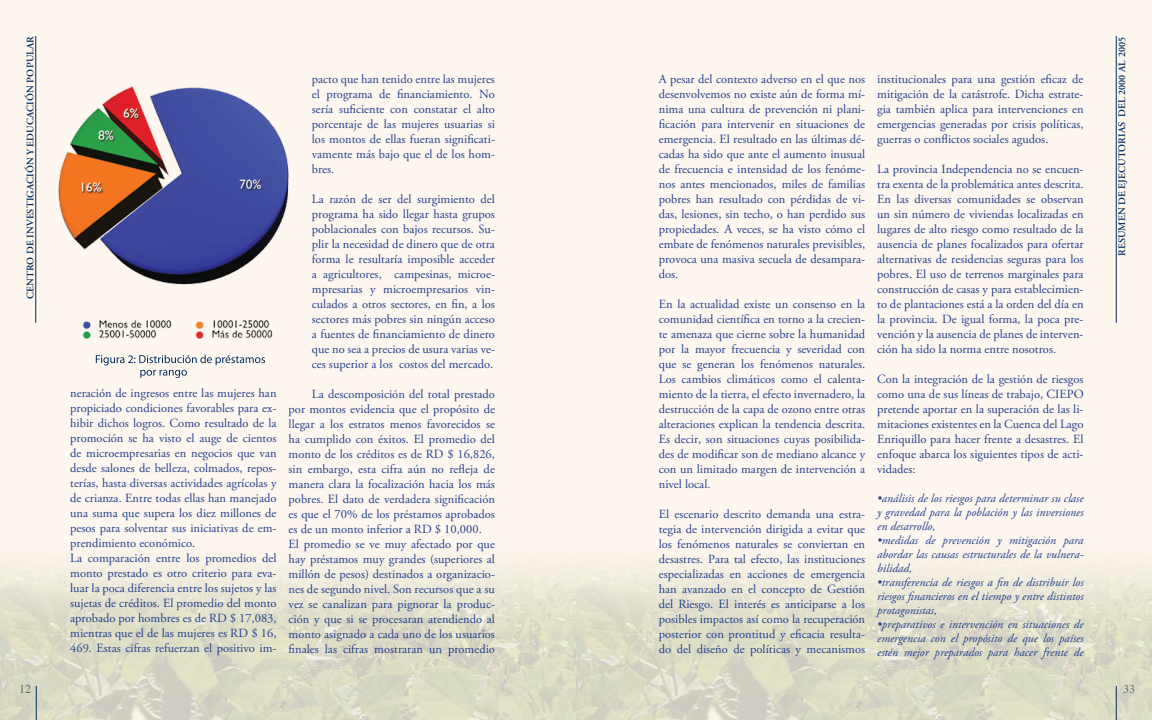
<style>
.page{position:relative;width:1152px;height:720px;background:#fef7ef}
.page>*{position:absolute;margin:0;border:0;box-sizing:border-box;transform-origin:0 0}
.t1{font:12.5px/15px "Adobe Garamond Pro";color:#24408f;text-align:justify}
.t2{font:italic 12px/14px "Adobe Garamond Pro";color:#24408f;text-align:justify}
.t3{font:12px "Times";color:#636466}
.t4{font:600 10px "Adobe Garamond Pro";letter-spacing:.015em;color:#002b5e}
</style>
<div class="page">
<img style="left:0;top:288px;width:1152px;height:432px">
<hr style="left:36px;top:36px;width:1px;height:287px;background:#002b5e">
<hr style="left:36px;top:686px;width:1px;height:34px;background:#002b5e">
<hr style="left:1116px;top:686px;width:1px;height:34px;background:#002b5e">
<hr style="left:1116px;top:36px;width:1px;height:287px;background:#002b5e">
<img style="left:53px;top:86px;width:255px;height:262px">
<svg style="left:96px;top:355px;width:169px;height:23px"></svg>
<p class="t4" style="left:25px;top:299px;width:265px;rotate:-90deg">CENTRO DE INVESTIGACIÓN Y EDUCACIÓN POPULAR</p>
<p class="t4" style="left:1116px;top:256px;width:221px;rotate:-90deg">Resumen de ejecutorias del 2000 al 2005</p>
<p class="t1" style="left:312px;top:72px;width:185px">pacto que han tenido entre las mujeres el programa de financiamiento. No sería suficiente con constatar el alto porcentaje de las mujeres usuarias si los montos de ellas fueran significati&shy;vamente más bajo que el de los hom&shy;bres.</p>
<p class="t1" style="left:312px;top:192px;width:185px">La razón de ser del surgimiento del programa ha sido llegar hasta grupos poblacionales con bajos recursos. Su&shy;plir la necesidad de dinero que de otra forma le resultaría imposible acceder a agricultores, campesinas, microe&shy;mpresarias y microempresarios vin&shy;culados a otros sectores, en fin, a los sectores más pobres sin ningún acceso a fuentes de financiamiento de dinero que no sea a precios de usura varias ve&shy;ces superior a los costos del mercado.</p>
<p class="t1" style="left:289px;top:387px;width:208px;text-align:left;text-indent:23px">La descomposición del total prestado por montos evidencia que el propósito de llegar a los estratos menos favorecidos se ha cumplido con éxitos. El promedio del monto de los créditos es de RD $ 16,826, sin embargo, esta cifra aún no refleja de manera clara la focalización hacia los más pobres. El dato de verdadera significación es que el 70% de los préstamos aprobados es de un monto inferior a RD $ 10,000.<br>El promedio se ve muy afectado por que hay préstamos muy grandes (superiores al millón de pesos) destinados a organizacio&shy;nes de segundo nivel. Son recursos que a su vez se canalizan para pignorar la produc&shy;ción y que si se procesaran atendiendo al monto asignado a cada uno de los usuarios finales las cifras mostraran un promedio</p>
<p class="t1" style="left:659px;top:72px;width:208px">A pesar del contexto adverso en el que nos desenvolvemos no existe aún de forma mí&shy;nima una cultura de prevención ni plani&shy;ficación para intervenir en situaciones de emergencia. El resultado en las últimas dé&shy;cadas ha sido que ante el aumento inusual de frecuencia e intensidad de los fenóme&shy;nos antes mencionados, miles de familias pobres han resultado con pérdidas de vi&shy;das, lesiones, sin techo, o han perdido sus propiedades. A veces, se ha visto cómo el embate de fenómenos naturales previsibles, provoca una masiva secuela de desampara&shy;dos.</p>
<p class="t1" style="left:659px;top:297px;width:208px">En la actualidad existe un consenso en la comunidad científica en torno a la crecien&shy;te amenaza que cierne sobre la humanidad por la mayor frecuencia y severidad con que se generan los fenómenos naturales.<br>Los cambios climáticos como el calenta&shy;miento de la tierra, el efecto invernadero, la destrucción de la capa de ozono entre otras alteraciones explican la tendencia descrita.<br>Es decir, son situaciones cuyas posibilida&shy;des de modificar son de mediano alcance y con un limitado margen de intervención a nivel local.</p>
<p class="t1" style="left:659px;top:507px;width:208px">El escenario descrito demanda una estra&shy;tegia de intervención dirigida a evitar que los fenómenos naturales se conviertan en desastres. Para tal efecto, las instituciones especializadas en acciones de emergencia han avanzado en el concepto de Gestión del Riesgo. El interés es anticiparse a los posibles impactos así como la recuperación posterior con prontitud y eficacia resulta&shy;do del diseño de políticas y mecanismos</p>
<p class="t1" style="left:877px;top:72px;width:208px">institucionales para una gestión eficaz de mitigación de la catástrofe. Dicha estrate&shy;gia también aplica para intervenciones en emergencias generadas por crisis políticas, guerras o conflictos sociales agudos.</p>
<p class="t1" style="left:877px;top:162px;width:208px">La provincia Independencia no se encuen&shy;tra exenta de la problemática antes descrita.<br>En las diversas comunidades se observan un sin número de viviendas localizadas en lugares de alto riesgo como resultado de la ausencia de planes focalizados para ofertar alternativas de residencias seguras para los pobres. El uso de terrenos marginales para construcción de casas y para establecimien&shy;to de plantaciones está a la orden del día en la provincia. De igual forma, la poca pre&shy;vención y la ausencia de planes de interven&shy;ción ha sido la norma entre nosotros.</p>
<p class="t1" style="left:877px;top:372px;width:208px">Con la integración de la gestión de riesgos como una de sus líneas de trabajo, CIEPO pretende aportar en la superación de las li&shy;mitaciones existentes en la Cuenca del Lago Enriquillo para hacer frente a desastres. El enfoque abarca los siguientes tipos de acti&shy;vidades:</p>
<p class="t2" style="left:877px;top:492px;width:208px">•análisis de los riesgos para determinar su clase y gravedad para la población y las inversiones en desarrollo,</p>
<p class="t2" style="left:877px;top:534px;width:208px">•medidas de prevención y mitigación para abordar las causas estructurales de la vulnera&shy;bilidad,</p>
<p class="t2" style="left:877px;top:576px;width:208px">•transferencia de riesgos a fin de distribuir los riesgos financieros en el tiempo y entre distintos protagonistas,</p>
<p class="t2" style="left:877px;top:618px;width:208px">•preparativos e intervención en situaciones de emergencia con el propósito de que los países estén mejor preparados para hacer frente de</p>
<p class="t1" style="left:70px;top:386px;width:208px;text-align:left">neración de ingresos entre las mujeres han propiciado condiciones favorables para ex&shy;hibir dichos logros. Como resultado de la promoción se ha visto el auge de cientos de microempresarias en negocios que van desde salones de belleza, colmados, repos&shy;terías, hasta diversas actividades agrícolas y de crianza. Entre todas ellas han manejado una suma que supera los diez millones de pesos para solventar sus iniciativas de em&shy;prendimiento económico.<br>La comparación entre los promedios del monto prestado es otro criterio para eva&shy;luar la poca diferencia entre los sujetos y las sujetas de créditos. El promedio del monto aprobado por hombres es de RD $ 17,083, mientras que el de las mujeres es RD $ 16, 469. Estas cifras refuerzan el positivo im-</p>
<p class="t3" style="left:19px;top:678px;width:13px">12</p>
<p class="t3" style="left:1123px;top:678px;width:13px">33</p>
</div>
